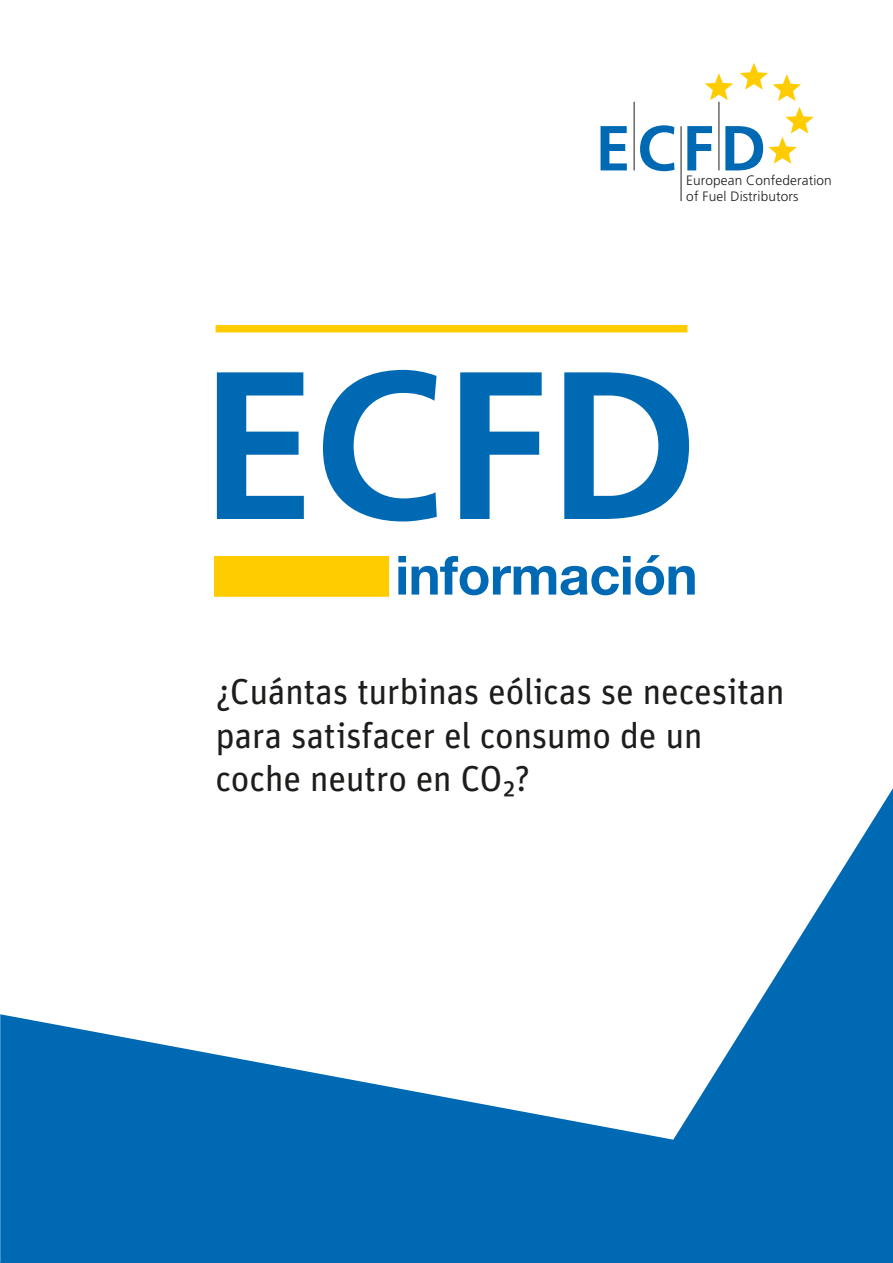
<style>
.page{position:relative;width:893px;height:1263px;background:#fff}
.page>*{position:absolute;margin:0;border:0;box-sizing:border-box;transform-origin:0 0}
.Cover_ECFD{font:700 210px "Frutiger LT Std";color:#0069b4}
.t1{font:700 63.45px "Frutiger LT Std";color:#0069b4}
.Cover_Untertitel{font:700 54px "Helvetica Neue LT Pro";letter-spacing:-.01em;color:#0069b4}
.t2{font:36px/43.5px "Unit OT";letter-spacing:-.015em;color:#1d1d1b}
.t3{font:300 13.65px/15.9px "Frutiger LT Std";letter-spacing:.01em;color:#1d1d1b}
</style>
<div class="page">
<svg style="left:0;top:788px;width:893px;height:475px"></svg>
<hr style="left:634px;top:102px;width:1px;height:68px;background:#1d1d1b">
<hr style="left:681px;top:126px;width:1px;height:75px;background:#1d1d1b">
<hr style="left:718px;top:102px;width:1px;height:68px;background:#1d1d1b">
<svg style="left:705px;top:73px;width:28px;height:27px"></svg>
<svg style="left:740px;top:63px;width:61px;height:38px"></svg>
<svg style="left:768px;top:107px;width:46px;height:57px"></svg>
<div style="left:214px;top:556px;width:175px;height:41px;background:#fc0;border:2px solid #fc0"></div>
<div style="left:216px;top:325px;width:471px;height:7px;background:#fc0"></div>
<p class="t1" style="left:595px;top:111px;width:172px">ECFD</p>
<p class="t3" style="left:686px;top:173px;width:147px">European Confederation of Fuel Distributors</p>
<p class="Cover_ECFD" style="left:200px;top:323px;width:501px">ECFD</p>
<p class="Cover_Untertitel" style="left:395px;top:542px;width:304px">información</p>
<p class="t2" style="left:216px;top:669px;width:571px">¿Cuántas turbinas eólicas se necesitan para satisfacer el consumo de un coche neutro en CO2?</p>
</div>
